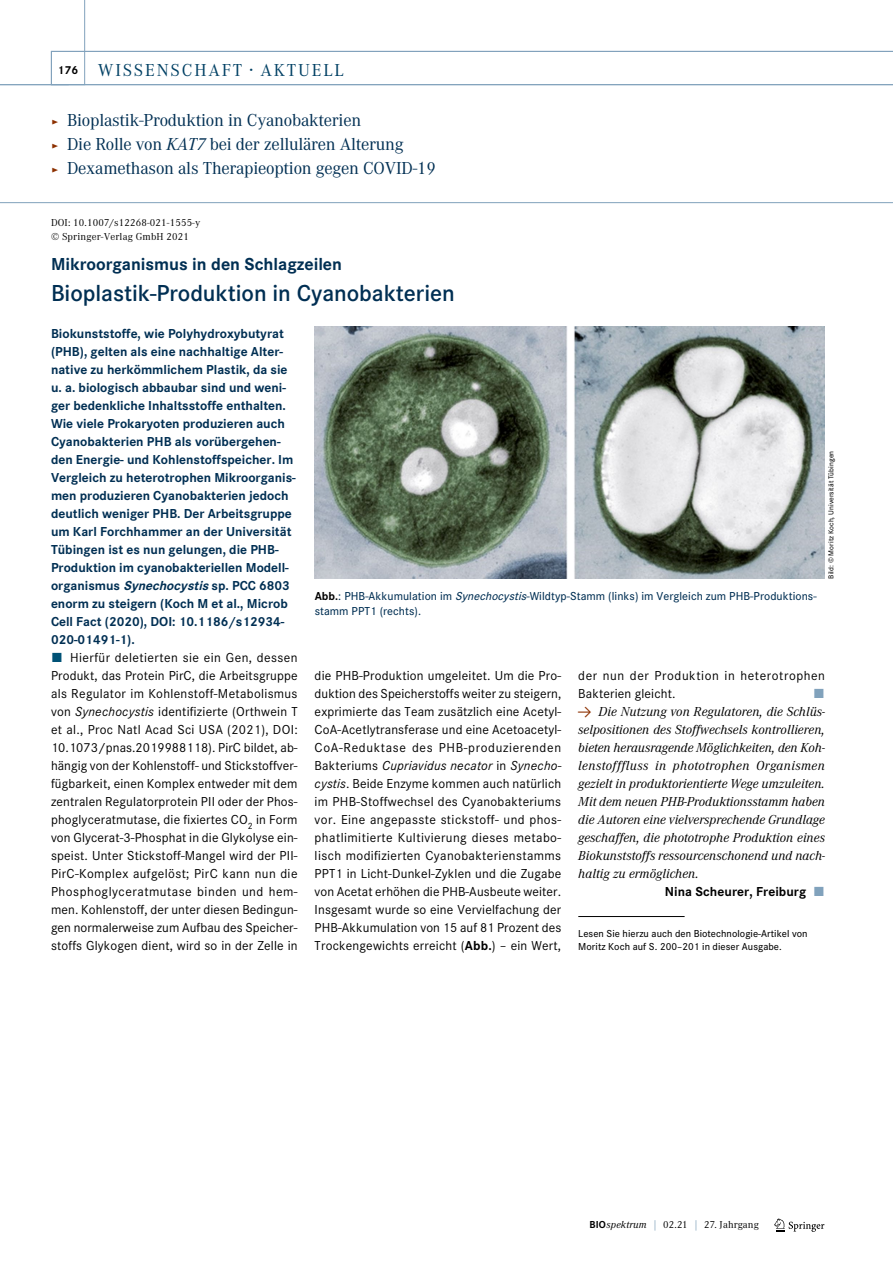
<style>
.page{position:relative;width:893px;height:1263px;background:#fff}
.page>*{position:absolute;margin:0;border:0;box-sizing:border-box;transform-origin:0 0}
.t1{font:600 24px "Corporate S";letter-spacing:-.005em;color:#002f53}
.t2{font:18px/24px "Corporate A";letter-spacing:-.015em;color:#002f53}
.t3{font:700 18px "Corporate S";color:#002f53}
.t4{font:18px "Corporate A";letter-spacing:.1em;color:#004064}
.t5{font:13.5px/18px "Corporate S";letter-spacing:.01em;color:#000}
.t6{font:italic 13.5px/18px "Corporate A";letter-spacing:.005em;color:#000;text-align:justify}
.t7{font:13.5px/18px "Corporate S";letter-spacing:.04em;color:#000}
.t8{font:700 13.5px "Corporate S";letter-spacing:.005em;color:#000}
.t9{font:13.5px "The Sans Expert";color:#81a2bc}
.t10{font:500 12px/15px "Corporate S";letter-spacing:.005em;color:#002f53}
.t11{font:500 10.5px/13.5px "Corporate S";letter-spacing:.005em;color:#000}
.t12{font:10.5px/13.5px "Corporate A";letter-spacing:.015em;color:#000}
.t13{font:500 7.5px "Corporate S";letter-spacing:.005em;color:#000}
.s1{font-family:"Corporate S";font-weight:700;font-size:12px;color:#000}
.s2{font-family:"The Sans Expert";font-size:13.5px;color:#8c3000}
.s3{font-style:italic}
.s4{font-weight:700;color:#002f53}
.s5{font-weight:700;font-style:italic;color:#002f53}
.s6{font-family:"The Sans Expert";color:#005276}
.s7{font-weight:700;color:#000}
.s8{font-weight:700}
.s9{font-family:"The Sans Expert";font-style:normal;color:#8c3000}
.s10{font-family:"The Sans Expert";font-weight:400;color:#81a2bc}
.s11{font-family:"Corporate S";font-weight:700}
.s12{color:#628caa}
</style>
<div class="page">
<svg style="left:774px;top:1218px;width:50px;height:14px"></svg>
<hr style="left:0;top:202px;width:893px;height:1px;background:#81a2bc">
<hr style="left:578px;top:916px;width:107px;height:1px;background:#000">
<img style="left:315px;top:326px;width:510px;height:253px">
<svg style="left:50px;top:0;width:843px;height:85px"></svg>
<hr style="left:0;top:84px;width:69px;height:1px;background:#81a2bc">
<h2 class="t4" style="left:58px;top:60px;width:287px"><span class="s1">176</span> WISSENSCHAFT · AKTUELL</h2>
<h2 class="t2" style="left:51px;top:108px;width:386px"><span class="s2">ÿ</span> Bioplastik-Produktion in Cyanobakterien<br><span class="s2">ÿ</span> Die Rolle von <span class="s3">KAT7</span> bei der zellulären Alterung<br><span class="s2">ÿ</span> Dexamethason als Therapieoption gegen COVID-19</h2>
<p class="t12" style="left:51px;top:216px;width:151px">DOI: 10.1007/s12268-021-1555-y © Springer-Verlag GmbH 2021</p>
<h2 class="t3" style="left:51px;top:253px;width:293px">Mikroorganismus in den Schlagzeilen</h2>
<h1 class="t1" style="left:51px;top:279px;width:405px">Bioplastik-Produktion in Cyanobakterien</h1>
<p class="t5" style="left:51px;top:325px;width:248px"><span class="s4">Biokunststoffe, wie Polyhydroxybutyrat (PHB), gelten als eine nachhaltige Alter&shy;native zu herkömmlichem Plastik, da sie u. a. biologisch abbaubar sind und weni&shy;ger bedenkliche Inhaltsstoffe enthalten.<br>Wie viele Prokaryoten produzieren auch Cyanobakterien PHB als vorübergehen&shy;den Energie- und Kohlenstoffspeicher. Im Vergleich zu heterotrophen Mikroorganis&shy;men produzieren Cyanobakterien jedoch deutlich weniger PHB. Der Arbeitsgruppe um Karl Forchhammer an der Universität Tübingen ist es nun gelungen, die PHB-Produktion im cyanobakteriellen Modell&shy;organismus</span> <span class="s5">Synechocystis</span><span class="s4">sp. PCC 6803 enorm zu steigern (Koch M et al., Microb Cell Fact (2020), DOI: 10.1186/s12934- 020-01491-1).<br></span><span class="s6">ó</span> Hierfür deletierten sie ein Gen, dessen Produkt, das Protein PirC, die Arbeitsgruppe als Regulator im Kohlenstoff-Metabolismus von <span class="s3">Synechocystis</span> identifizierte (Orthwein T et al., Proc Natl Acad Sci USA (2021), DOI:<br>10.1073/pnas.2019988118). PirC bildet, ab&shy;hängig von der Kohlenstoff- und Stickstoffver&shy;fügbarkeit, einen Komplex entweder mit dem zentralen Regulatorprotein PII oder der Phos&shy;phoglyceratmutase, die fixiertes CO<sub>2</sub> in Form von Glycerat-3-Phosphat in die Glykolyse ein&shy;speist. Unter Stickstoff-Mangel wird der PII-PirC-Komplex aufgelöst; PirC kann nun die Phosphoglyceratmutase binden und hem&shy;men. Kohlenstoff, der unter diesen Bedingun&shy;gen normalerweise zum Aufbau des Speicher&shy;stoffs Glykogen dient, wird so in der Zelle in</p>
<p class="t10" style="left:315px;top:588px;width:503px"><span class="s7">Abb.</span>: PHB-Akkumulation im <span class="s3">Synechocystis</span>-Wildtyp-Stamm (links) im Vergleich zum PHB-Produktions&shy;stamm PPT1 (rechts).</p>
<p class="t13" style="left:827px;top:579px;width:129px;rotate:-90deg">Bild: © Moritz Koch, Universität Tübingen</p>
<p class="t5" style="left:315px;top:667px;width:248px;text-align:justify">die PHB-Produktion umgeleitet. Um die Pro&shy;duktion des Speicherstoffs weiter zu steigern, exprimierte das Team zusätzlich eine Acetyl-CoA-Acetlytransferase und eine Acetoacetyl-CoA-Reduktase des PHB-produzierenden Bakteriums <span class="s3">Cupriavidus necator</span> in <span class="s3">Synecho&shy;cystis</span>. Beide Enzyme kommen auch natürlich im PHB-Stoffwechsel des Cyanobakteriums vor. Eine angepasste stickstoff- und phos&shy;phatlimitierte Kultivierung dieses metabo&shy;lisch modifizierten Cyanobakterienstamms PPT1 in Licht-Dunkel-Zyklen und die Zugabe von Acetat erhöhen die PHB-Ausbeute weiter.<br>Insgesamt wurde so eine Vervielfachung der PHB-Akkumulation von 15 auf 81 Prozent des Trockengewichts erreicht (<span class="s8">Abb.</span>) – ein Wert,</p>
<p class="t7" style="left:578px;top:667px;width:248px">der nun der Produktion in heterotrophen<br>Bakterien gleicht.</p>
<p class="t9" style="left:813px;top:683px;width:13px">ó</p>
<p class="t6" style="left:578px;top:703px;width:248px"><span class="s9">Y</span> Die Nutzung von Regulatoren, die Schlüs&shy;selpositionen des Stoffwechsels kontrollieren, bieten herausragende Möglichkeiten, den Koh&shy;lenstofffluss in phototrophen Organismen gezielt in produktorientierte Wege umzuleiten.<br>Mit dem neuen PHB-Produktionsstamm haben die Autoren eine vielversprechende Grundlage geschaffen, die phototrophe Produktion eines Biokunststoffs ressourcenschonend und nach&shy;haltig zu ermöglichen.</p>
<p class="t8" style="left:665px;top:884px;width:162px">Nina Scheurer, Freiburg <span class="s10">ó</span></p>
<p class="t11" style="left:578px;top:926px;width:231px">Lesen Sie hierzu auch den Biotechnologie-Artikel von<br>Moritz Koch auf S. 200–201 in dieser Ausgabe.</p>
<p class="t12" style="left:589px;top:1218px;width:171px"><span class="s11">BIO</span><span class="s3">spektrum</span> <span class="s12">|</span> 02.21 <span class="s12">|</span> 27. Jahrgang</p>
</div>
